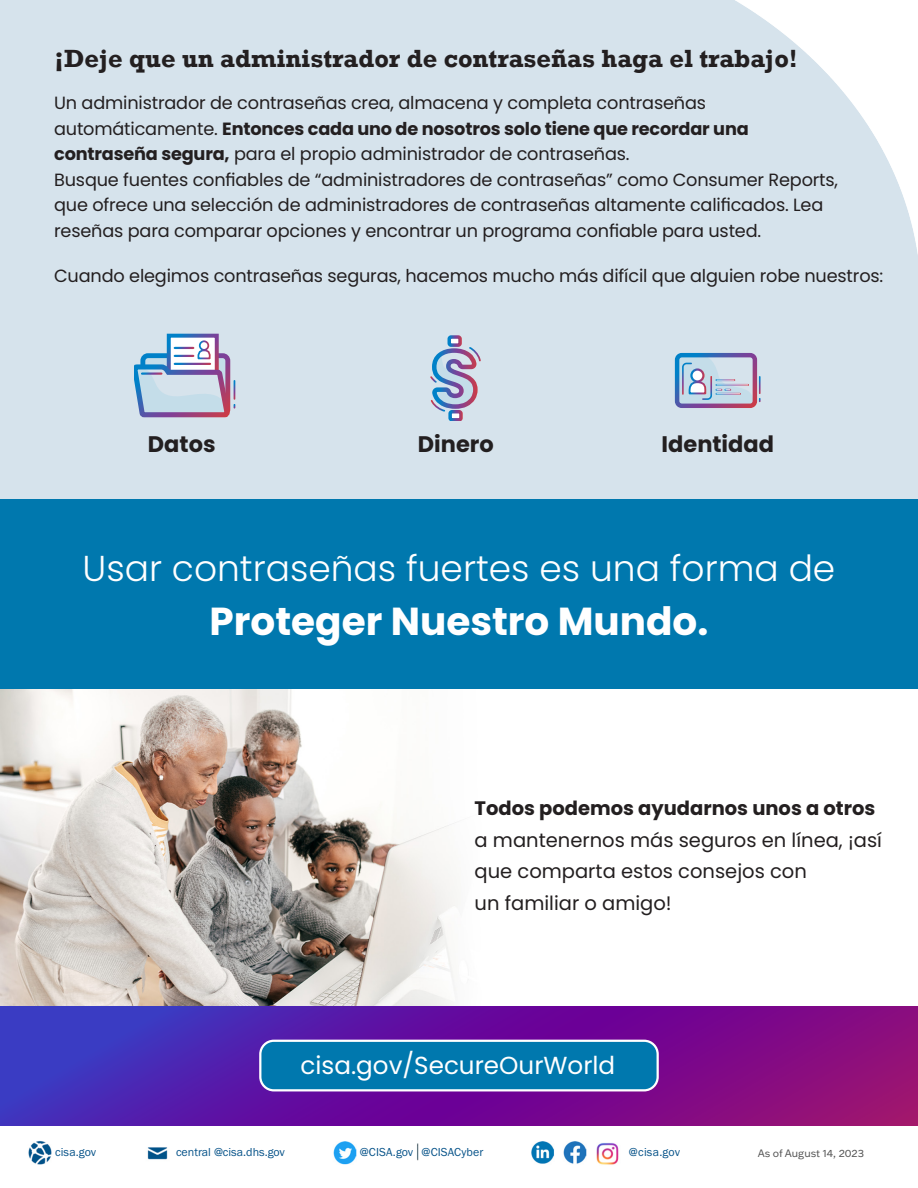
<style>
.page{position:relative;width:918px;height:1188px;background:#fff}
.page>*{position:absolute;margin:0;border:0;box-sizing:border-box;transform-origin:0 0}
.t1{font:700 39px "Poppins";color:#fff}
.t2{font:300 36px "Poppins";color:#fff}
.t3{font:700 25.5px "Rockwell";color:#231f20}
.t4{font:24.6px "Poppins";color:#fff}
.t5{font:700 22.5px "Poppins";color:#231f20}
.t6{font:19.5px/31.5px "Poppins";color:#231f20}
.t7{font:17.7px/25.5px "Poppins";letter-spacing:-.01em;color:#231f20}
.t8{font:12px "Franklin Gothic URW Boo";letter-spacing:.005em;color:#075389}
.t9{font:10.5px "Franklin Gothic ATF";color:#525252}
.s1{font-family:"Poppins"}
.s2{font-weight:700}
</style>
<div class="page">
<div style="left:0;top:0;width:918px;height:500px;background:#d6e3ec"></div>
<div style="left:169px;top:336px;width:48px;height:36px;background:#fff"></div>
<div style="left:167px;top:334px;width:52px;height:40px;border:4px solid #fff"></div>
<div style="left:199px;top:340px;width:10px;height:11px;border:2px solid #fff;border-radius:50%"></div>
<svg style="left:135px;top:347px;width:100px;height:72px"></svg>
<svg style="left:759px;top:376px;width:2px;height:26px"></svg>
<div style="left:675px;top:353px;width:82px;height:55px;border:4px solid #fff;border-radius:5px"></div>
<svg style="left:678px;top:355px;width:75px;height:51px"></svg>
<hr style="left:716px;top:393px;width:24px;height:2px;background:#fff">
<div style="left:449px;top:337px;width:11px;height:8px;background:#fff;border-radius:2px"></div>
<div style="left:448px;top:335px;width:14px;height:12px;border:3px solid #fff;border-radius:2px"></div>
<svg style="left:429px;top:345px;width:53px;height:76px"></svg>
<div style="left:0;top:500px;width:918px;height:189px;background:#0078ae"></div>
<svg style="left:0;top:1007px;width:918px;height:118px"></svg>
<div style="left:260px;top:1041px;width:398px;height:49px;background:#0078ae;border-radius:14px"></div>
<div style="left:259px;top:1040px;width:400px;height:51px;border:2px solid #fff;border-radius:14px"></div>
<img style="left:0;top:689px;width:458px;height:317px">
<img style="left:28px;top:1141px;width:23px;height:23px">
<img style="left:147px;top:1147px;width:21px;height:13px">
<img style="left:333px;top:1141px;width:24px;height:23px">
<img style="left:531px;top:1141px;width:23px;height:23px">
<img style="left:563px;top:1141px;width:24px;height:23px">
<img style="left:596px;top:1143px;width:23px;height:22px">
<img style="left:417px;top:1143px;width:2px;height:18px">
<h2 class="t3" style="left:54px;top:43px;width:745px"><span class="s1">¡</span>Deje que un administrador de contraseñas haga el trabajo!</h2>
<p class="t7" style="left:54px;top:90px;width:786px">Un administrador de contraseñas crea, almacena y completa contraseñas automáticamente. <span class="s2">Entonces cada uno de nosotros solo tiene que recordar una contraseña segura,</span> para el propio administrador de contraseñas.<br>Busque fuentes confiables de “administradores de contraseñas” como Consumer Reports, que ofrece una selección de administradores de contraseñas altamente calificados. Lea reseñas para comparar opciones y encontrar un programa confiable para usted.</p>
<p class="t7" style="left:54px;top:264px;width:831px">Cuando elegimos contraseñas seguras, hacemos mucho más difícil que alguien robe nuestros:</p>
<p class="t5" style="left:148px;top:431px;width:69px">Datos</p>
<p class="t5" style="left:418px;top:431px;width:77px">Dinero</p>
<p class="t5" style="left:662px;top:431px;width:114px">Identidad</p>
<p class="t2" style="left:83px;top:547px;width:754px">Usar contraseñas fuertes es una forma de</p>
<p class="t1" style="left:210px;top:599px;width:500px">Proteger Nuestro Mundo.</p>
<p class="t6" style="left:475px;top:793px;width:409px"><span class="s2">Todos podemos ayudarnos unos a otros </span>a mantenernos más seguros en línea, ¡así que comparta estos consejos con<br>un familiar o amigo!</p>
<p class="t4" style="left:301px;top:1051px;width:316px">cisa.gov/SecureOurWorld</p>
<p class="t8" style="left:55px;top:1145px;width:43px">cisa.gov</p>
<p class="t8" style="left:176px;top:1145px;width:110px">central @cisa.dhs.gov</p>
<p class="t8" style="left:360px;top:1145px;width:55px">@CISA.gov</p>
<p class="t8" style="left:422px;top:1145px;width:63px">@CISACyber</p>
<p class="t8" style="left:629px;top:1145px;width:53px">@cisa.gov</p>
<p class="t9" style="left:758px;top:1147px;width:108px">As of August 14, 2023</p>
</div>
